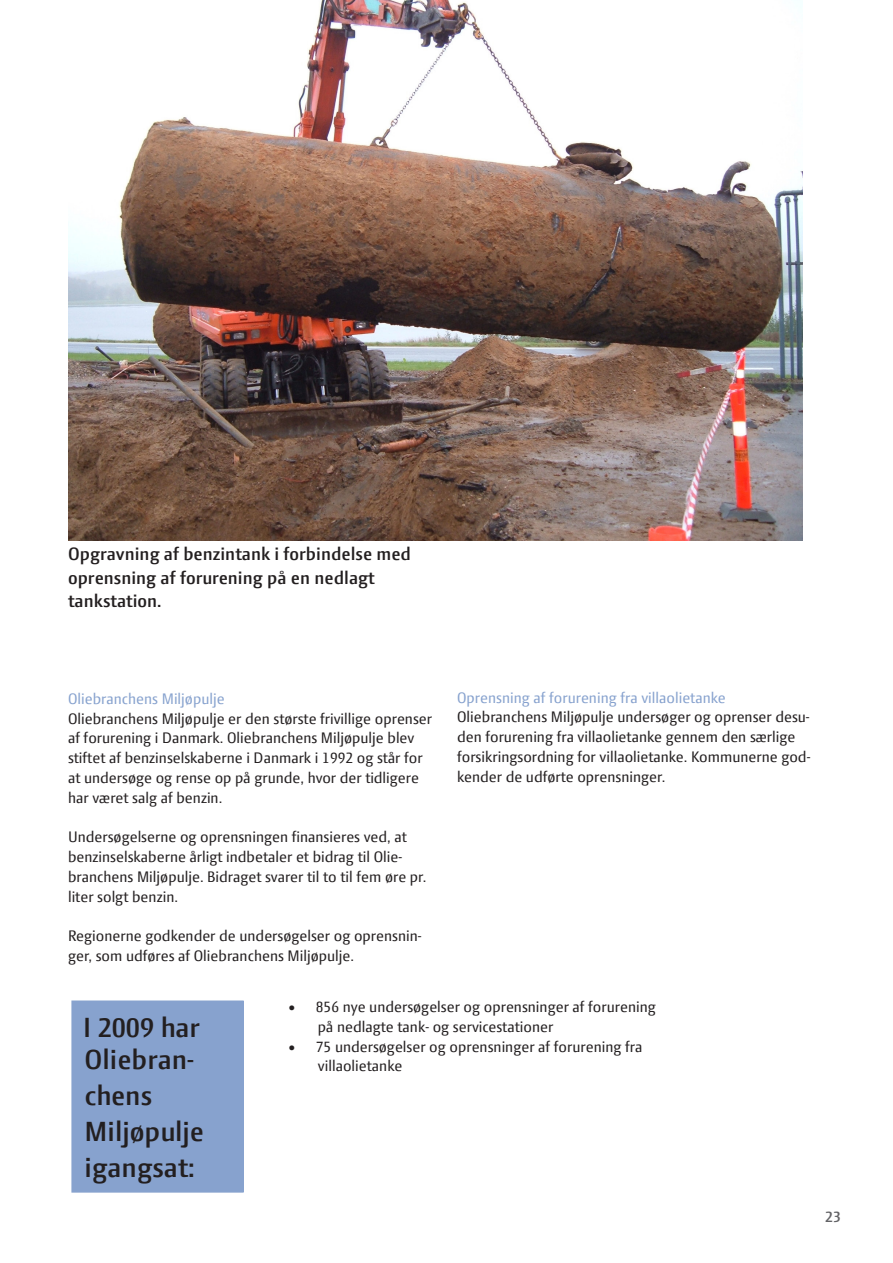
<style>
.page{position:relative;width:893px;height:1263px;background:#fff}
.page>*{position:absolute;margin:0;border:0;box-sizing:border-box;transform-origin:0 0}
.t1{font:600 30px/36px "Press Sans";color:#231f20}
.t2{font:600 19.5px/23.4px "Press Sans";color:#231f20}
.t3{font:16.5px/19.8px "Press Sans";color:#231f20}
.t4{font:16.5px "Press Sans";color:#87a2ce}
.t5{font:600 16.5px "Press Sans";color:#636366}
</style>
<div class="page">
<img style="left:68px;top:0;width:735px;height:540px">
<div style="left:72px;top:1001px;width:171px;height:191px;background:#87a2ce"></div>
<div style="left:71px;top:1000px;width:173px;height:192px;border:1px solid #87a2ce"></div>
<p class="t2" style="left:68px;top:543px;width:344px">Opgravning af benzintank i forbindelse med oprensning af forurening på en nedlagt tankstation.</p>
<p class="t4" style="left:68px;top:690px;width:158px">Oliebranchens Miljøpulje</p>
<p class="t3" style="left:68px;top:710px;width:366px">Oliebranchens Miljøpulje er den største frivillige oprenser af forurening i Danmark. Oliebranchens Miljøpulje blev stiftet af benzinselskaberne i Danmark i 1992 og står for at undersøge og rense op på grunde, hvor der tidligere har været salg af benzin.</p>
<p class="t3" style="left:68px;top:829px;width:360px">Undersøgelserne og oprensningen finansieres ved, at benzinselskaberne årligt indbetaler et bidrag til Olie&shy;branchens Miljøpulje. Bidraget svarer til to til fem øre pr. liter solgt benzin.</p>
<p class="t3" style="left:68px;top:928px;width:355px">Regionerne godkender de undersøgelser og oprensnin&shy;ger, som udføres af Oliebranchens Miljøpulje.</p>
<p class="t4" style="left:457px;top:689px;width:270px">Oprensning af forurening fra villaolietanke</p>
<p class="t3" style="left:457px;top:709px;width:355px">Oliebranchens Miljøpulje undersøger og oprenser desu&shy;den forurening fra villaolietanke gennem den særlige forsikringsordning for villaolietanke. Kommunerne god&shy;kender de udførte oprensninger.</p>
<h1 class="t1" style="left:83px;top:1011px;width:118px;line-height:32.7px">I 2009 har<br>Oliebran-</h1>
<h1 class="t1" style="left:85px;top:1079px;width:121px">chens<br>Miljøpulje igangsat:</h1>
<p class="t3" style="left:318px;top:999px;width:339px;text-indent:-29px">• 856 nye undersøgelser og oprensninger af forurening på nedlagte tank- og servicestationer</p>
<p class="t3" style="left:318px;top:1038px;width:326px;text-indent:-29px">• 75 undersøgelser og oprensninger af forurening fra villaolietanke</p>
<p class="t5" style="left:825px;top:1209px;width:17px">23</p>
</div>
